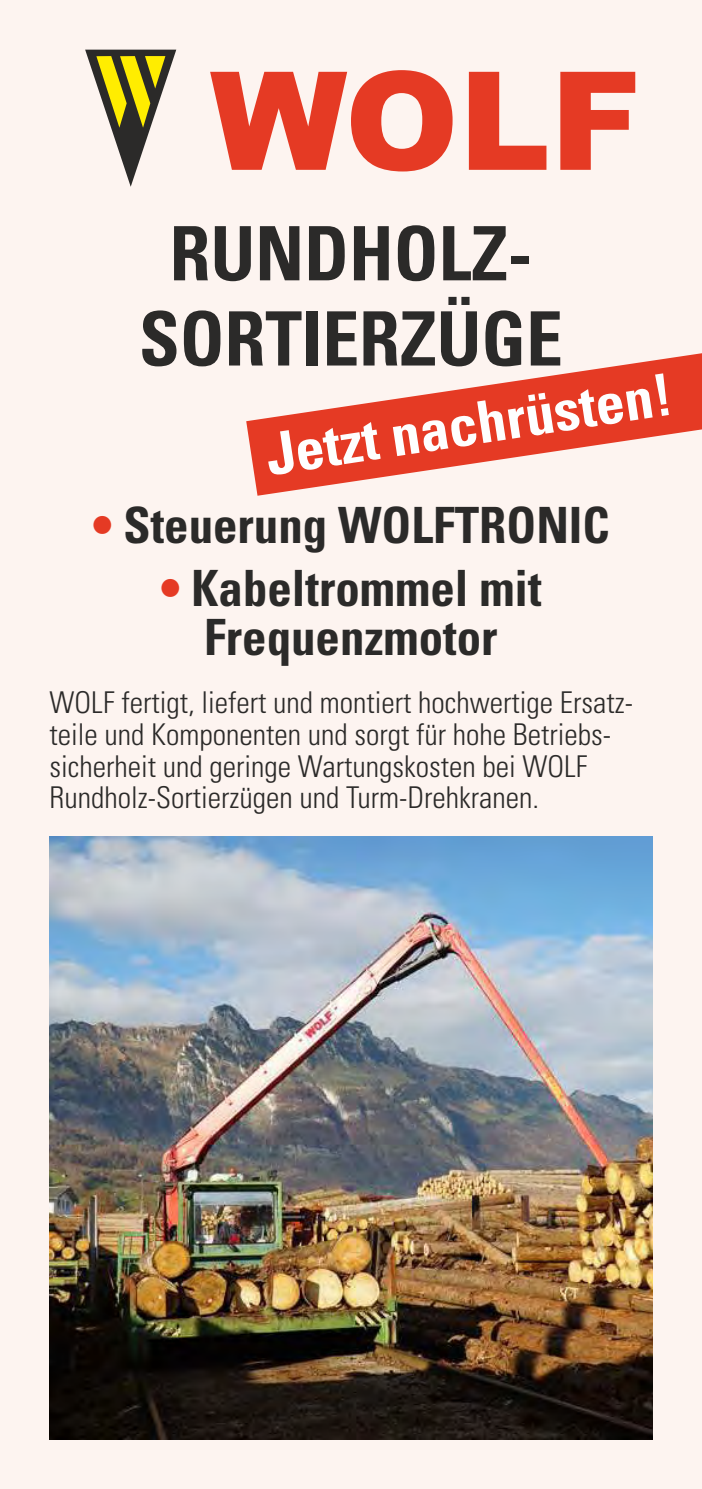
<style>
.page{position:relative;width:702px;height:1489px;background:#fff}
.page>*{position:absolute;margin:0;border:0;box-sizing:border-box;transform-origin:0 0}
.t1{font:700 condensed 75px/85.2px "Univers";color:#2b2a29;text-align:center}
.t2{font:700 condensed 58px "Univers";color:#fefefe}
.t3{font:700 condensed 50px/49.5px "Univers";color:#2b2a29;text-align:center}
.t4{font:300 condensed 30px/31.8px "Univers";color:#2b2a29}
.s1{color:#e53a24}
</style>
<div class="page">
<div style="left:0;top:0;width:702px;height:1488px;background:#fdf4f0"></div>
<svg style="left:246px;top:353px;width:456px;height:142px;fill:#e53a24"></svg>
<svg style="left:85px;top:50px;width:91px;height:137px"></svg>
<svg style="left:210px;top:70px;width:425px;height:101px;fill:#e53a24"></svg>
<img style="left:50px;top:836px;width:602px;height:603px">
<h1 class="t1" style="left:139px;top:217px;width:425px">RUNDHOLZ-<br>SORTIERZÜGE</h1>
<h2 class="t2" style="left:263px;top:432px;width:411px;rotate:-9deg">Jetzt nachrüsten!</h2>
<h3 class="t3" style="left:92px;top:504px;width:519px"><span class="s1">•</span> Steuerung WOLFTRONIC</h3>
<h3 class="t3" style="left:160px;top:567px;width:383px"><span class="s1">•</span> Kabeltrommel mit<br>Frequenzmotor</h3>
<p class="t4" style="left:50px;top:688px;width:585px">WOLF fertigt, liefert und montiert hochwertige Ersatz&shy;teile und Komponenten und sorgt für hohe Betriebs&shy;sicherheit und geringe Wartungskosten bei WOLF Rundholz-Sortierzügen und Turm-Drehkranen.</p>
</div>
